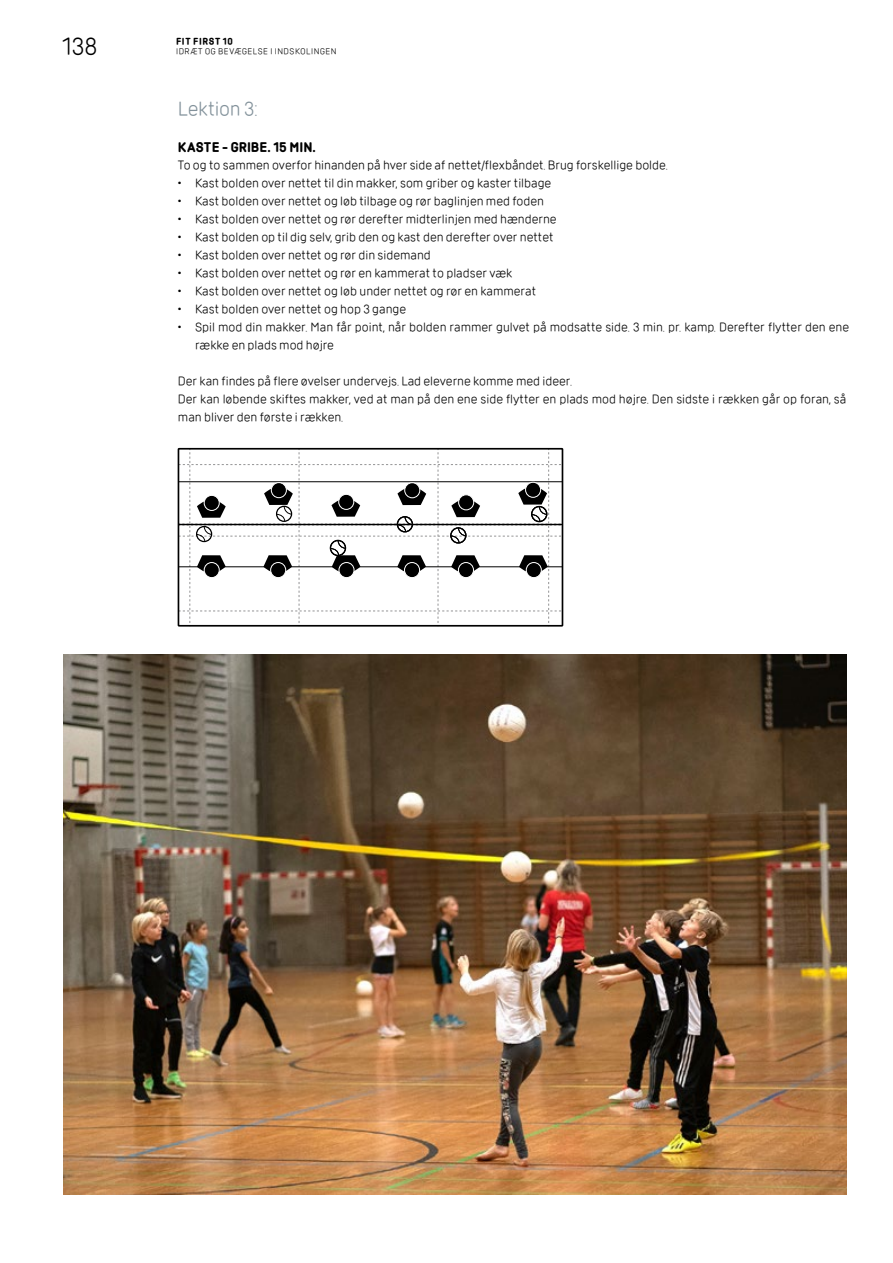
<style>
.page{position:relative;width:893px;height:1263px;background:#fff}
.page>*{position:absolute;margin:0;border:0;box-sizing:border-box;transform-origin:0 0}
.t1{font:24px "DIF";color:#000}
.t2{font:19.5px "DIF";letter-spacing:-.015em;color:#83929b}
.t3{font:12.3px/18px "DIF";color:#000}
.t4{font:700 12px "DIF";letter-spacing:.005em;color:#000}
.t5{font:8.4px "DIF";letter-spacing:.065em;color:#000}
.t6{font:700 8.4px "DIF";letter-spacing:.07em;color:#000}
</style>
<div class="page">
<img style="left:64px;top:655px;width:782px;height:540px">
<svg style="left:178px;top:449px;width:384px;height:177px"></svg>
<h1 class="t1" style="left:62px;top:32px;width:37px">138</h1>
<p class="t5" style="left:176px;top:47px;width:162px">IDRÆT OG BEVÆGELSE I INDSKOLINGEN</p>
<p class="t6" style="left:176px;top:36px;width:58px">FIT FIRST 10</p>
<h2 class="t2" style="left:178px;top:97px;width:82px">Lektion 3:</h2>
<p class="t4" style="left:178px;top:139px;width:139px">KASTE – GRIBE. 15 MIN.</p>
<p class="t3" style="left:178px;top:156px;width:490px">To og to sammen overfor hinanden på hver side af nettet/flexbåndet. Brug forskellige bolde.</p>
<p class="t3" style="left:178px;top:174px;width:375px">• Kast bolden over nettet til din makker, som griber og kaster tilbage</p>
<p class="t3" style="left:178px;top:192px;width:367px">• Kast bolden over nettet og løb tilbage og rør baglinjen med foden</p>
<p class="t3" style="left:178px;top:210px;width:380px">• Kast bolden over nettet og rør derefter midterlinjen med hænderne</p>
<p class="t3" style="left:178px;top:228px;width:377px">• Kast bolden op til dig selv, grib den og kast den derefter over nettet</p>
<p class="t3" style="left:178px;top:246px;width:254px">• Kast bolden over nettet og rør din sidemand</p>
<p class="t3" style="left:178px;top:264px;width:336px">• Kast bolden over nettet og rør en kammerat to pladser væk</p>
<p class="t3" style="left:178px;top:282px;width:360px">• Kast bolden over nettet og løb under nettet og rør en kammerat</p>
<p class="t3" style="left:178px;top:300px;width:230px">• Kast bolden over nettet og hop 3 gange</p>
<p class="t3" style="left:195px;top:318px;width:656px;text-indent:-17px">• Spil mod din makker. Man får point, når bolden rammer gulvet på modsatte side. 3 min. pr. kamp. Derefter flytter den ene række en plads mod højre</p>
<p class="t3" style="left:178px;top:372px;width:670px">Der kan findes på flere øvelser undervejs. Lad eleverne komme med ideer.<br>Der kan løbende skiftes makker, ved at man på den ene side flytter en plads mod højre. Den sidste i rækken går op foran, så man bliver den første i rækken.</p>
</div>
